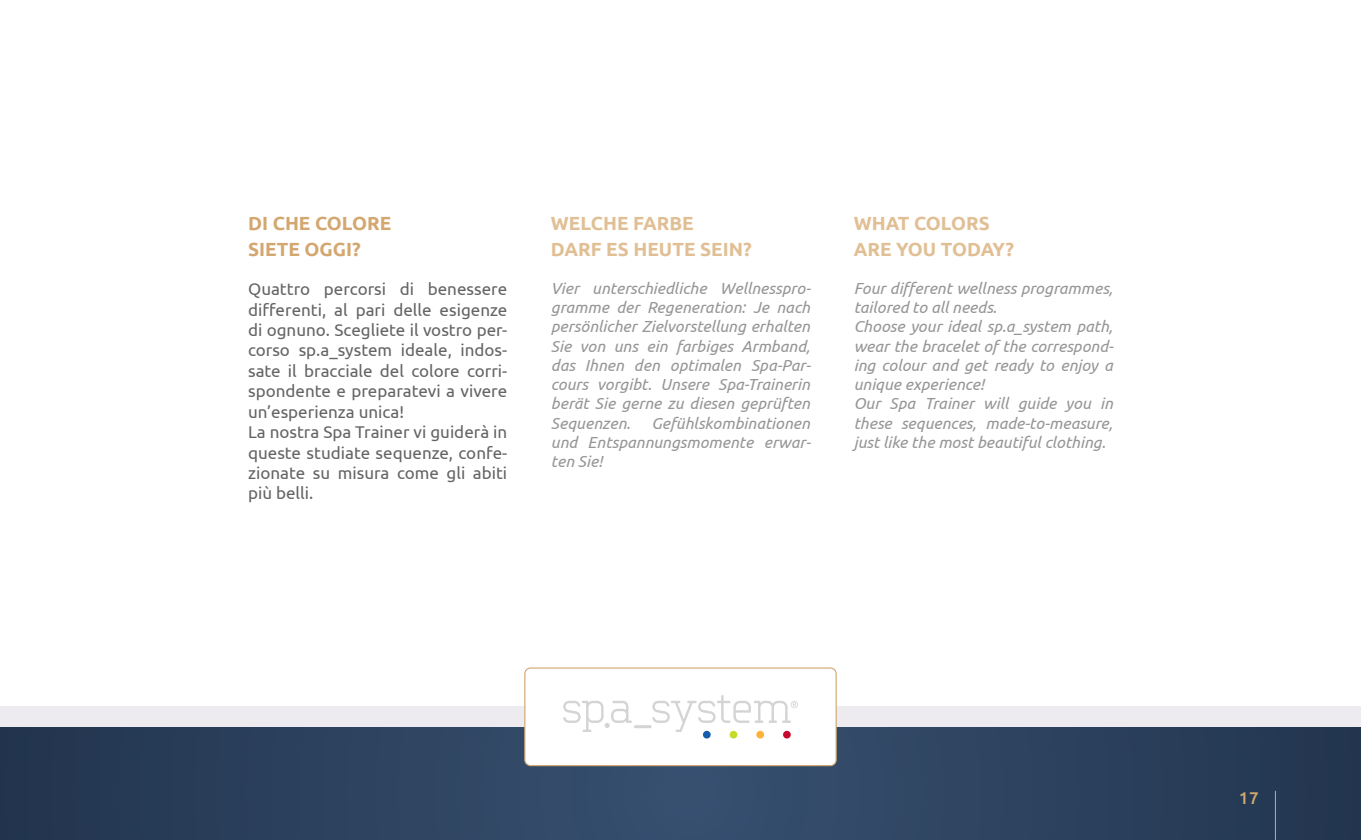
<style>
.page{position:relative;width:1361px;height:840px;background:#fff}
.page>*{position:absolute;margin:0;border:0;box-sizing:border-box;transform-origin:0 0}
.t1{font:700 19px/26px "Ubuntu";color:#e1bf94}
.t2{font:700 19px/26px "Ubuntu";color:#d3a76f}
.t3{font:17px/20.4px "Ubuntu";color:#656365}
.t4{font:500 17px "Ubuntu";color:#d3a76f}
.t5{font:italic 16px/19.2px "Ubuntu";color:#969698;text-align:justify}
</style>
<div class="page">
<div style="left:0;top:706px;width:1361px;height:21px;background:#edebf0"></div>
<svg style="left:0;top:727px;width:1361px;height:112px;background:#2c415e"></svg>
<div style="left:525px;top:667px;width:311px;height:98px;background:#fff;border-radius:6px"></div>
<div style="left:524px;top:667px;width:313px;height:98px;border:1px solid #d3a76f;border-radius:6px"></div>
<hr style="left:634px;top:724px;width:17px;height:3px;background:#d5d4d5">
<svg style="left:563px;top:701px;width:69px;height:30px"></svg>
<svg style="left:652px;top:695px;width:146px;height:36px"></svg>
<div style="left:703px;top:730px;width:7px;height:8px;background:#175bac;border-radius:50%"></div>
<div style="left:729px;top:730px;width:8px;height:8px;background:#c5da29;border-radius:50%"></div>
<div style="left:756px;top:730px;width:8px;height:8px;background:#ffb239;border-radius:50%"></div>
<div style="left:783px;top:730px;width:8px;height:8px;background:#c7092f;border-radius:50%"></div>
<hr style="left:1275px;top:790px;width:1px;height:49px;background:#d3a76f">
<p class="t2" style="left:248px;top:209px;width:145px">DI CHE COLORE<br>SIETE OGGI?</p>
<p class="t3" style="left:248px;top:278px;width:261px">Quattro percorsi di benessere differenti, al pari delle esigenze di ognuno. Scegliete il vostro per&shy;corso sp.a_system ideale, indos&shy;sate il bracciale del colore corri&shy;spondente e preparatevi a vivere un’esperienza unica!<br>La nostra Spa Trainer vi guiderà in queste studiate sequenze, confe&shy;zionate su misura come gli abiti più belli.</p>
<p class="t1" style="left:551px;top:209px;width:202px">WELCHE FARBE<br>DARF ES HEUTE SEIN?</p>
<p class="t5" style="left:551px;top:278px;width:261px">Vier unterschiedliche Wellnesspro&shy;gramme der Regeneration: Je nach persönlicher Zielvorstellung erhalten Sie von uns ein farbiges Armband, das Ihnen den optimalen Spa-Par&shy;cours vorgibt. Unsere Spa-Trainerin berät Sie gerne zu diesen geprüften Sequenzen.</p>
<p class="t5" style="left:551px;top:412px;width:261px;text-indent:100px">Gefühlskombinationen und Entspannungsmomente erwar&shy;ten Sie!</p>
<p class="t1" style="left:853px;top:209px;width:162px">WHAT COLORS<br>ARE YOU TODAY?</p>
<p class="t5" style="left:853px;top:278px;width:261px;text-align:left">Four different wellness programmes, tailored to all needs.<br>Choose your ideal sp.a_system path, wear the bracelet of the correspond&shy;ing colour and get ready to enjoy a unique experience!<br>Our Spa Trainer will guide you in these sequences, made-to-measure, just like the most beautiful clothing.</p>
<p class="t4" style="left:1238px;top:786px;width:22px">17</p>
</div>
